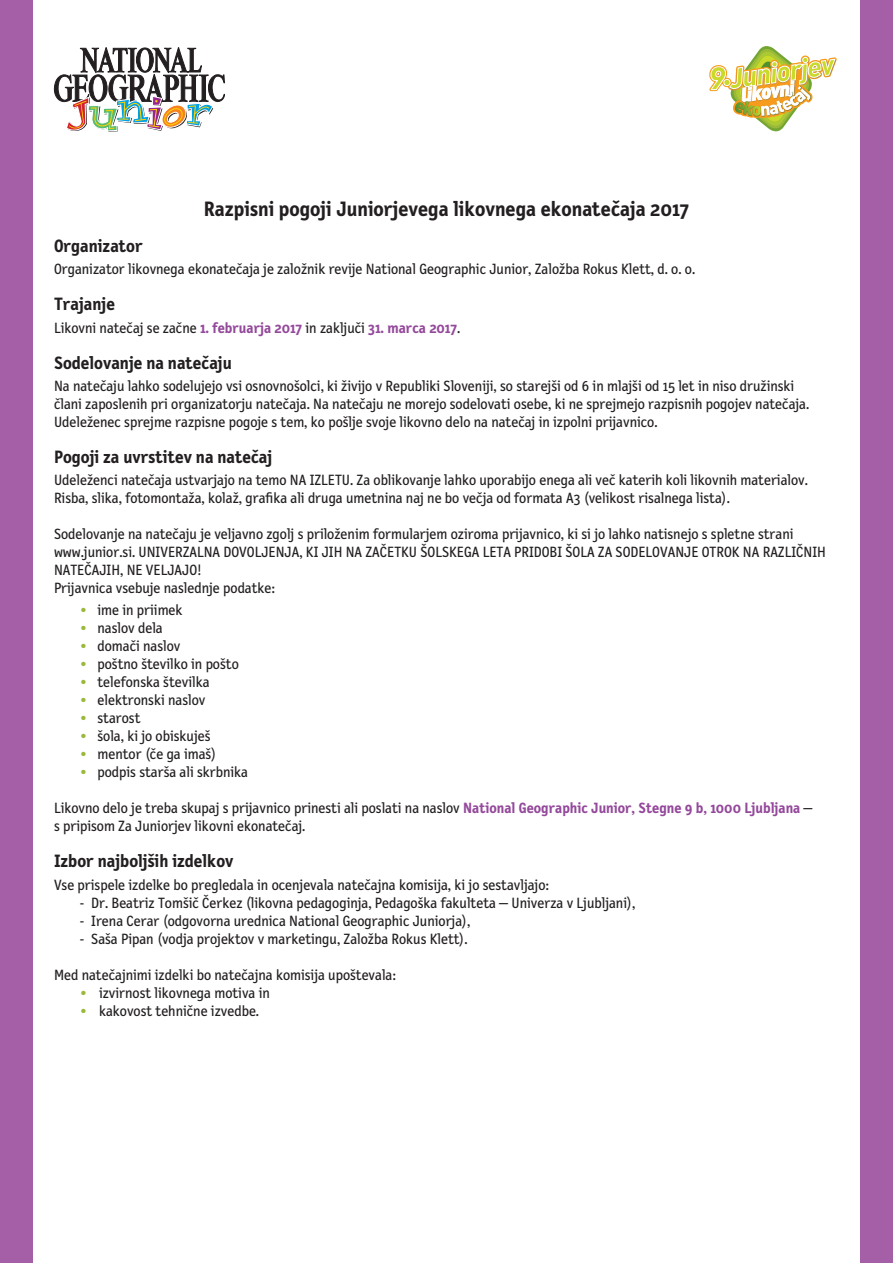
<style>
.page{position:relative;width:893px;height:1263px;background:#fff}
.page>*{position:absolute;margin:0;border:0;box-sizing:border-box;transform-origin:0 0}
.t1{font:31.05px "DIN Black Italic Alt";color:#c9da2b}
.Navaden{font:700 21px "Letter Gothic Text CC";color:#231f20}
.Navaden-2{font:700 18px "Letter Gothic Text CC";color:#231f20}
.Navaden-3{font:15px/18px "Letter Gothic Text CC";color:#231f20}
.s1{font-weight:700;color:#94499b}
</style>
<div class="page">
<svg style="left:54px;top:47px;width:171px;height:85px"></svg>
<div style="left:860px;top:0;width:33px;height:1263px;background:#a45fa7"></div>
<div style="left:0;top:0;width:33px;height:1263px;background:#a45fa7"></div>
<svg style="left:709px;top:46px;width:128px;height:86px"></svg>
<div style="left:724px;top:79px;width:6px;height:7px;border:1px solid #fff;border-radius:50%"></div>
<p class="t1" style="left:709px;top:54px;width:25px">9.</p>
<p class="Navaden" style="left:204px;top:197px;width:487px">Razpisni pogoji Juniorjevega likovnega ekonatečaja 2017</p>
<p class="Navaden-2" style="left:54px;top:235px;width:90px">Organizator</p>
<p class="Navaden-3" style="left:54px;top:260px;width:643px">Organizator likovnega ekonatečaja je založnik revije National Geographic Junior, Založba Rokus Klett, d. o. o.</p>
<p class="Navaden-2" style="left:54px;top:294px;width:62px">Trajanje</p>
<p class="Navaden-3" style="left:54px;top:319px;width:408px">Likovni natečaj se začne <span class="s1">1. februarja 2017</span> in zaključi <span class="s1">31. marca 2017</span>.</p>
<p class="Navaden-2" style="left:54px;top:352px;width:179px">Sodelovanje na natečaju</p>
<p class="Navaden-3" style="left:54px;top:377px;width:757px">Na natečaju lahko sodelujejo vsi osnovnošolci, ki živijo v Republiki Sloveniji, so starejši od 6 in mlajši od 15 let in niso družinski člani zaposlenih pri organizatorju natečaja. Na natečaju ne morejo sodelovati osebe, ki ne sprejmejo razpisnih pogojev natečaja.<br>Udeleženec sprejme razpisne pogoje s tem, ko pošlje svoje likovno delo na natečaj in izpolni prijavnico.</p>
<p class="Navaden-2" style="left:54px;top:446px;width:220px">Pogoji za uvrstitev na natečaj</p>
<p class="Navaden-3" style="left:54px;top:471px;width:755px">Udeleženci natečaja ustvarjajo na temo NA IZLETU. Za oblikovanje lahko uporabijo enega ali več katerih koli likovnih materialov.<br>Risba, slika, fotomontaža, kolaž, grafika ali druga umetnina naj ne bo večja od formata A3 (velikost risalnega lista).</p>
<p class="Navaden-3" style="left:54px;top:525px;width:773px">Sodelovanje na natečaju je veljavno zgolj s priloženim formularjem oziroma prijavnico, ki si jo lahko natisnejo s spletne strani www.junior.si. UNIVERZALNA DOVOLJENJA, KI JIH NA ZAČETKU ŠOLSKEGA LETA PRIDOBI ŠOLA ZA SODELOVANJE OTROK NA RAZLIČNIH NATEČAJIH, NE VELJAJO!<br>Prijavnica vsebuje naslednje podatke:</p>
<p class="Navaden-3" style="left:81px;top:601px;width:103px"><sup>●</sup> ime in priimek</p>
<p class="Navaden-3" style="left:81px;top:619px;width:83px"><sup>●</sup> naslov dela</p>
<p class="Navaden-3" style="left:81px;top:637px;width:101px"><sup>●</sup> domači naslov</p>
<p class="Navaden-3" style="left:81px;top:655px;width:159px"><sup>●</sup> poštno številko in pošto</p>
<p class="Navaden-3" style="left:81px;top:673px;width:130px"><sup>●</sup> telefonska številka</p>
<p class="Navaden-3" style="left:81px;top:691px;width:126px"><sup>●</sup> elektronski naslov</p>
<p class="Navaden-3" style="left:81px;top:709px;width:61px"><sup>●</sup> starost</p>
<p class="Navaden-3" style="left:81px;top:727px;width:131px"><sup>●</sup> šola, ki jo obiskuješ</p>
<p class="Navaden-3" style="left:81px;top:745px;width:137px"><sup>●</sup> mentor (če ga imaš)</p>
<p class="Navaden-3" style="left:81px;top:763px;width:169px"><sup>●</sup> podpis starša ali skrbnika</p>
<p class="Navaden-3" style="left:54px;top:799px;width:760px">Likovno delo je treba skupaj s prijavnico prinesti ali poslati na naslov <span class="s1">National Geographic Junior, Stegne 9 b, 1000 Ljubljana</span> — s pripisom Za Juniorjev likovni ekonatečaj.</p>
<p class="Navaden-2" style="left:54px;top:851px;width:181px">Izbor najboljših izdelkov</p>
<p class="Navaden-3" style="left:54px;top:876px;width:497px">Vse prispele izdelke bo pregledala in ocenjevala natečajna komisija, ki jo sestavljajo:</p>
<p class="Navaden-3" style="left:80px;top:894px;width:557px">- Dr. Beatriz Tomšič Čerkez (likovna pedagoginja, Pedagoška fakulteta — Univerza v Ljubljani),</p>
<p class="Navaden-3" style="left:80px;top:912px;width:392px">- Irena Cerar (odgovorna urednica National Geographic Juniorja),</p>
<p class="Navaden-3" style="left:80px;top:930px;width:390px">- Saša Pipan (vodja projektov v marketingu, Založba Rokus Klett).</p>
<p class="Navaden-3" style="left:54px;top:966px;width:344px">Med natečajnimi izdelki bo natečajna komisija upoštevala:</p>
<p class="Navaden-3" style="left:81px;top:984px;width:190px"><sup>●</sup> izvirnost likovnega motiva in</p>
<p class="Navaden-3" style="left:81px;top:1002px;width:180px"><sup>●</sup> kakovost tehnične izvedbe.</p>
</div>
